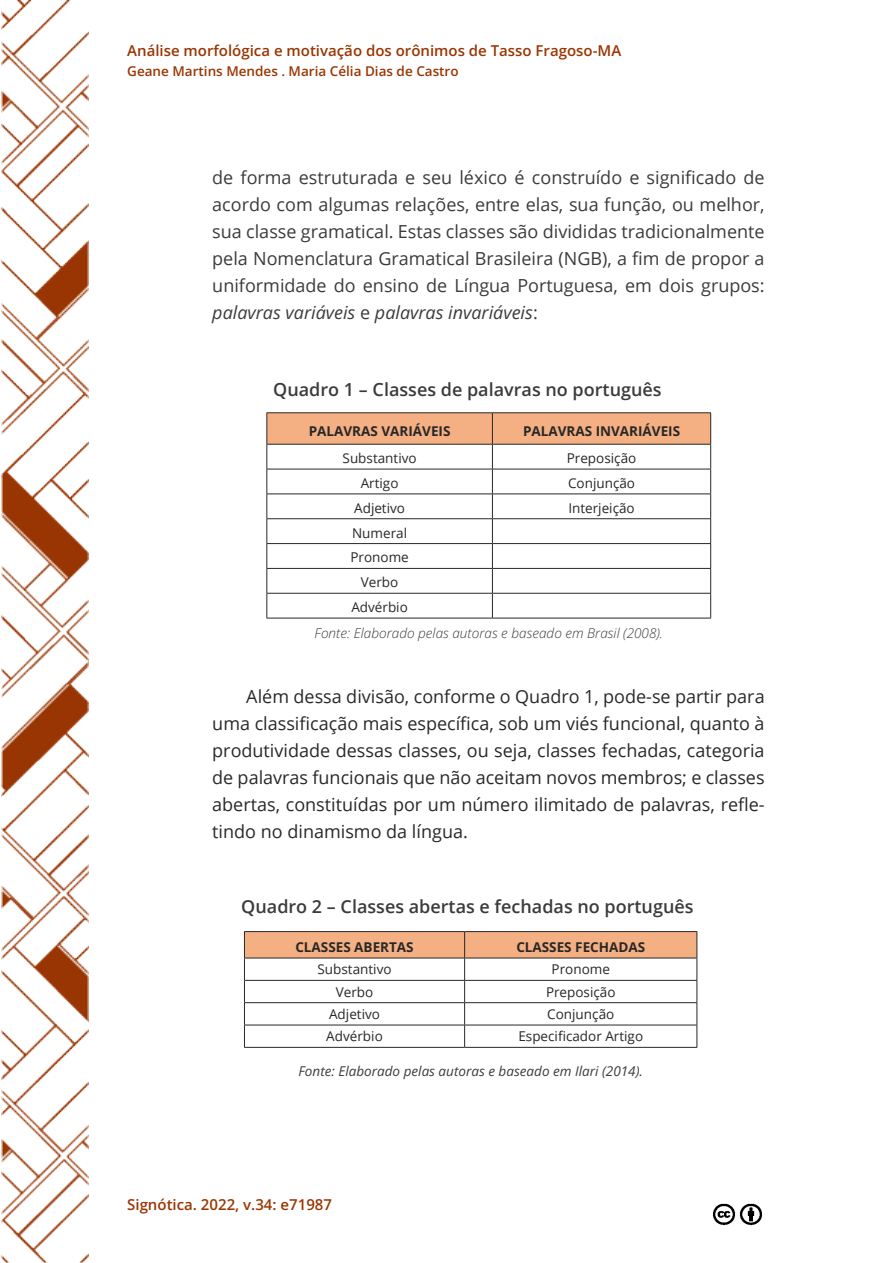
<style>
.page{position:relative;width:893px;height:1263px;background:#fff}
.page>*{position:absolute;margin:0;border:0;box-sizing:border-box;transform-origin:0 0}
.t1{font:18px/27px "Open Sans";color:#3c3b3b;text-align:justify}
.t2{font:18px/27px "Open Sans";color:#282827;text-align:justify}
.t3{font:600 18px "Open Sans";color:#3c3b3b}
.t4{font:600 18px "Open Sans";color:#3c3b3b}
.t5{font:600 15px "Open Sans";color:#993603}
.t6{font:13.5px/24.9px "Open Sans";color:#282727;text-align:center}
.t7{font:700 13.5px "Open Sans";color:#282727}
.t8{font:italic 300 13.5px "Open Sans";color:#3c3b3b}
.t9{font:italic 13.5px "Open Sans";color:#3c3b3b}
.t10{font:600 13.5px "Open Sans";color:#993603}
.t11{font:13.5px "Open Sans";color:#282827}
.s1{font-style:italic}
</style>
<div class="page">
<img style="left:1px;top:0;width:87px;height:1263px">
<img style="left:713px;top:1203px;width:22px;height:23px">
<img style="left:740px;top:1203px;width:22px;height:23px">
<hr style="left:267px;top:412px;width:225px;height:1px;background:#282827">
<hr style="left:492px;top:412px;width:219px;height:1px;background:#282827">
<svg style="left:267px;top:413px;width:444px;height:205px"></svg>
<hr style="left:267px;top:618px;width:225px;height:1px;background:#282827">
<hr style="left:492px;top:618px;width:219px;height:1px;background:#282827">
<svg style="left:244px;top:931px;width:454px;height:116px"></svg>
<hr style="left:244px;top:1047px;width:221px;height:1px;background:#282827">
<hr style="left:465px;top:1047px;width:232px;height:1px;background:#282827">
<p class="t5" style="left:127px;top:40px;width:496px">Análise morfológica e motivação dos orônimos de Tasso Fragoso-MA</p>
<p class="t10" style="left:127px;top:62px;width:333px">Geane Martins Mendes . Maria Célia Dias de Castro</p>
<p class="t1" style="left:212px;top:163px;width:554px">de forma estruturada e seu léxico é construído e significado de acordo com algumas relações, entre elas, sua função, ou melhor, sua classe gramatical. Estas classes são divididas tradicionalmente pela Nomenclatura Gramatical Brasileira (NGB), a fim de propor a uniformidade do ensino de Língua Portuguesa, em dois grupos: <span class="s1">palavras variáveis</span> e <span class="s1">palavras invariáveis</span>:</p>
<p class="t4" style="left:273px;top:377px;width:390px">Quadro 1 – Classes de palavras no português</p>
<p class="t7" style="left:309px;top:422px;width:143px">PALAVRAS VARIÁVEIS</p>
<p class="t7" style="left:523px;top:422px;width:159px">PALAVRAS INVARIÁVEIS</p>
<p class="t11" style="left:343px;top:449px;width:76px">Substantivo</p>
<p class="t6" style="left:567px;top:445px;width:71px">Preposição</p>
<p class="t11" style="left:361px;top:474px;width:39px">Artigo</p>
<p class="t6" style="left:568px;top:470px;width:69px">Conjunção</p>
<p class="t6" style="left:354px;top:495px;width:52px">Adjetivo</p>
<p class="t6" style="left:568px;top:495px;width:68px">Interjeição</p>
<p class="t6" style="left:350px;top:520px;width:60px">Numeral<br>Pronome<br>Verbo<br>Advérbio</p>
<p class="t8" style="left:314px;top:623px;width:350px">Fonte: Elaborado pelas autoras e baseado em Brasil (2008).</p>
<p class="t2" style="left:212px;top:682px;width:554px;text-indent:34px">Além dessa divisão, conforme o Quadro 1, pode-se partir para uma classificação mais específica, sob um viés funcional, quanto à produtividade dessas classes, ou seja, classes fechadas, categoria de palavras funcionais que não aceitam novos membros; e classes abertas, constituídas por um número ilimitado de palavras, refle&shy;tindo no dinamismo da língua.</p>
<p class="t3" style="left:241px;top:894px;width:454px">Quadro 2 – Classes abertas e fechadas no português</p>
<p class="t7" style="left:295px;top:938px;width:120px">CLASSES ABERTAS</p>
<p class="t7" style="left:516px;top:938px;width:130px">CLASSES FECHADAS</p>
<p class="t6" style="left:317px;top:957px;width:76px">Substantivo</p>
<p class="t6" style="left:552px;top:957px;width:60px">Pronome</p>
<p class="t6" style="left:336px;top:979px;width:39px">Verbo</p>
<p class="t6" style="left:546px;top:979px;width:71px">Preposição</p>
<p class="t6" style="left:329px;top:1001px;width:52px">Adjetivo</p>
<p class="t6" style="left:547px;top:1001px;width:69px">Conjunção</p>
<p class="t6" style="left:326px;top:1024px;width:58px">Advérbio</p>
<p class="t6" style="left:518px;top:1024px;width:126px">Especificador Artigo</p>
<p class="t9" style="left:299px;top:1062px;width:346px">Fonte: Elaborado pelas autoras e baseado em Ilari (2014).</p>
<p class="t5" style="left:127px;top:1194px;width:206px">Signótica. 2022, v.34: e71987</p>
</div>
